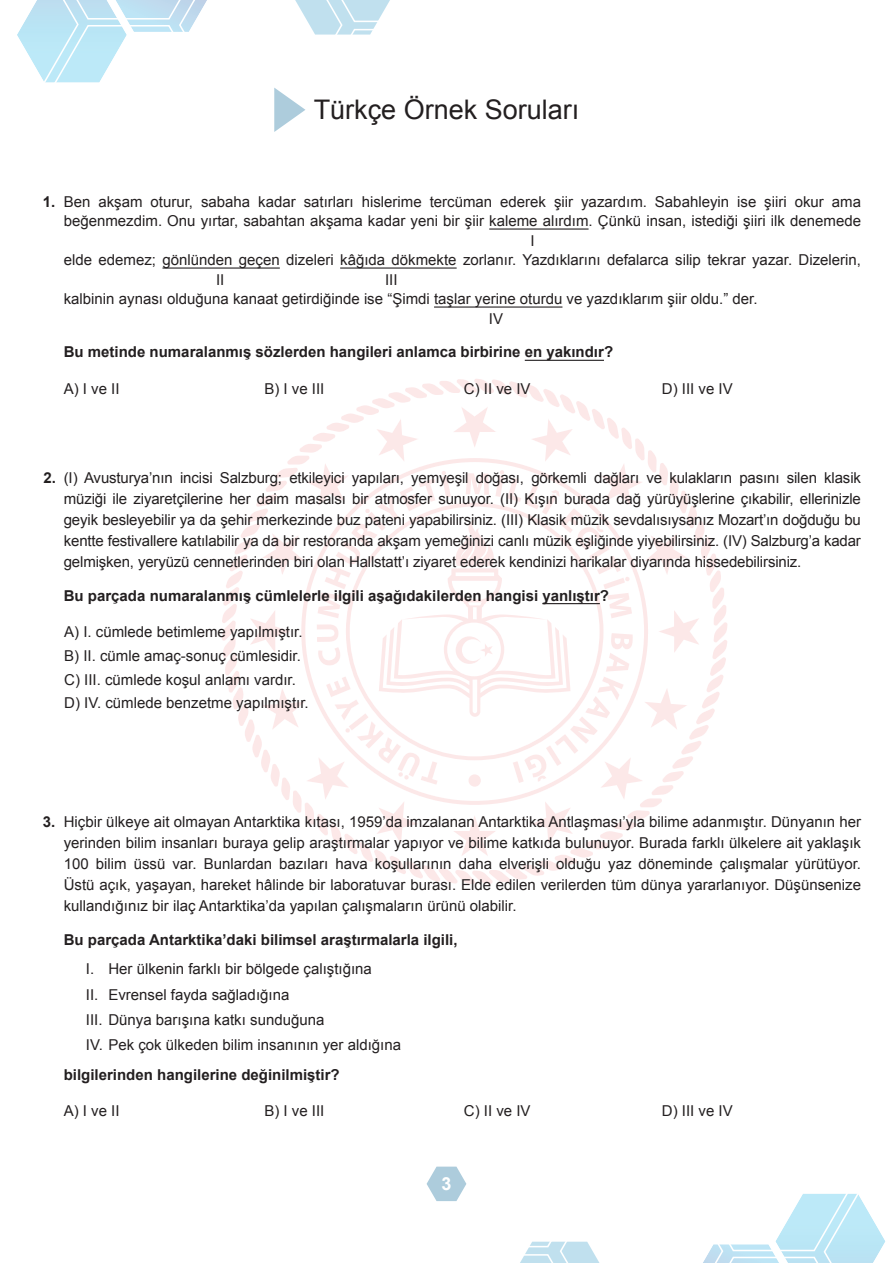
<style>
.page{position:relative;width:893px;height:1263px;background:#fff}
.page>*{position:absolute;margin:0;border:0;box-sizing:border-box;transform-origin:0 0}
.t1{font:27px "Arial";color:#231f20}
.t2{font:700 18px "Arial";color:#fff}
.t3{font:15px/21px "Arial";color:#231f20;text-align:justify}
.t4{font:700 15px "Arial";color:#231f20}
.s1{font-weight:700}
</style>
<div class="page">
<svg style="left:216px;top:372px;width:518px;height:519px"></svg>
<svg style="left:426px;top:1166px;width:459px;height:97px"></svg>
<hr style="left:489px;top:228px;width:100px;height:2px;background:#231f20">
<hr style="left:162px;top:267px;width:118px;height:2px;background:#231f20">
<hr style="left:340px;top:267px;width:117px;height:2px;background:#231f20">
<hr style="left:434px;top:306px;width:128px;height:2px;background:#231f20">
<hr style="left:525px;top:360px;width:79px;height:1px;background:#231f20">
<hr style="left:542px;top:603px;width:58px;height:1px;background:#231f20">
<svg style="left:17px;top:0;width:373px;height:132px"></svg>
<h1 class="t1" style="left:314px;top:92px;width:267px">Türkçe Örnek Soruları</h1>
<p class="t3" style="left:43px;top:191px;width:820px"><span class="s1">1.</span> Ben akşam oturur, sabaha kadar satırları hislerime tercüman ederek şiir yazardım. Sabahleyin ise şiiri okur ama</p>
<p class="t3" style="left:64px;top:210px;width:799px">beğenmezdim. Onu yırtar, sabahtan akşama kadar yeni bir şiir kaleme alırdım. Çünkü insan, istediği şiiri ilk denemede</p>
<p class="t3" style="left:530px;top:230px;width:6px">I</p>
<p class="t3" style="left:64px;top:249px;width:799px">elde edemez; gönlünden geçen dizeleri kâğıda dökmekte zorlanır. Yazdıklarını defalarca silip tekrar yazar. Dizelerin,</p>
<p class="t3" style="left:216px;top:269px;width:10px">II</p>
<p class="t3" style="left:385px;top:269px;width:14px">III</p>
<p class="t3" style="left:64px;top:288px;width:695px">kalbinin aynası olduğuna kanaat getirdiğinde ise “Şimdi taşlar yerine oturdu ve yazdıklarım şiir oldu.” der.</p>
<p class="t3" style="left:489px;top:308px;width:16px">IV</p>
<p class="t4" style="left:64px;top:342px;width:551px">Bu metinde numaralanmış sözlerden hangileri anlamca birbirine en yakındır?</p>
<p class="t3" style="left:64px;top:378px;width:57px">A) I ve II</p>
<p class="t3" style="left:264px;top:378px;width:62px">B) I ve III</p>
<p class="t3" style="left:464px;top:378px;width:68px">C) II ve IV</p>
<p class="t3" style="left:662px;top:378px;width:72px">D) III ve IV</p>
<p class="t3" style="left:64px;top:467px;width:799px;text-indent:-20px"><span class="s1">2.</span> (I) Avusturya’nın incisi Salzburg; etkileyici yapıları, yemyeşil doğası, görkemli dağları ve kulakların pasını silen klasik müziği ile ziyaretçilerine her daim masalsı bir atmosfer sunuyor. (II) Kışın burada dağ yürüyüşlerine çıkabilir, ellerinizle geyik besleyebilir ya da şehir merkezinde buz pateni yapabilirsiniz. (III) Klasik müzik sevdalısıysanız Mozart’ın doğduğu bu kentte festivallere katılabilir ya da bir restoranda akşam yemeğinizi canlı müzik eşliğinde yiyebilirsiniz. (IV) Salzburg’a kadar gelmişken, yeryüzü cennetlerinden biri olan Hallstatt’ı ziyaret ederek kendinizi harikalar diyarında hissedebilirsiniz.</p>
<p class="t4" style="left:64px;top:585px;width:547px">Bu parçada numaralanmış cümlelerle ilgili aşağıdakilerden hangisi yanlıştır?</p>
<p class="t3" style="left:64px;top:620px;width:246px;line-height:23.7px;text-align:left">A) I. cümlede betimleme yapılmıştır.<br>B) II. cümle amaç-sonuç cümlesidir.<br>C) III. cümlede koşul anlamı vardır.<br>D) IV. cümlede benzetme yapılmıştır.</p>
<p class="t3" style="left:64px;top:811px;width:799px;text-indent:-21px"><span class="s1">3.</span> Hiçbir ülkeye ait olmayan Antarktika kıtası, 1959’da imzalanan Antarktika Antlaşması’yla bilime adanmıştır. Dünyanın her yerinden bilim insanları buraya gelip araştırmalar yapıyor ve bilime katkıda bulunuyor. Burada farklı ülkelere ait yaklaşık 100 bilim üssü var. Bunlardan bazıları hava koşullarının daha elverişli olduğu yaz döneminde çalışmalar yürütüyor.<br>Üstü açık, yaşayan, hareket hâlinde bir laboratuvar burası. Elde edilen verilerden tüm dünya yararlanıyor. Düşünsenize kullandığınız bir ilaç Antarktika’da yapılan çalışmaların ürünü olabilir.</p>
<p class="t4" style="left:64px;top:930px;width:395px">Bu parçada Antarktika’daki bilimsel araştırmalarla ilgili,</p>
<p class="t3" style="left:86px;top:957px;width:317px;line-height:25.2px;text-align:left">I. Her ülkenin farklı bir bölgede çalıştığına<br>II. Evrensel fayda sağladığına<br>III. Dünya barışına katkı sunduğuna<br>IV. Pek çok ülkeden bilim insanının yer aldığına</p>
<p class="t4" style="left:64px;top:1064px;width:277px">bilgilerinden hangilerine değinilmiştir?</p>
<p class="t3" style="left:64px;top:1100px;width:57px">A) I ve II</p>
<p class="t3" style="left:264px;top:1100px;width:62px">B) I ve III</p>
<p class="t3" style="left:464px;top:1100px;width:68px">C) II ve IV</p>
<p class="t3" style="left:662px;top:1100px;width:72px">D) III ve IV</p>
<p class="t2" style="left:441px;top:1173px;width:12px">3</p>
</div>
